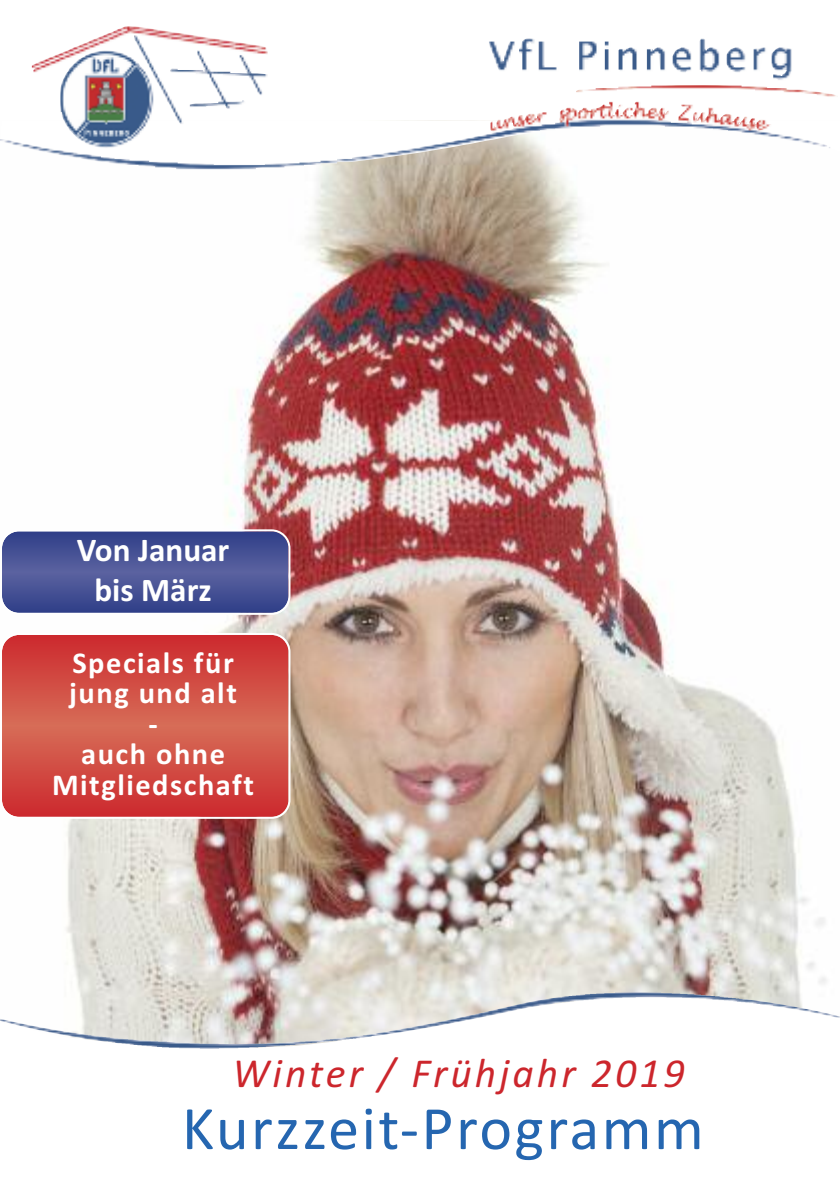
<style>
.page{position:relative;width:840px;height:1191px;background:#fff}
.page>*{position:absolute;margin:0;border:0;box-sizing:border-box;transform-origin:0 0}
.t1{font:62.2px "Calibri";letter-spacing:.04em;color:#2566b0}
.t2{font:italic 41.4px "Calibri";letter-spacing:.075em;color:#cc262c}
.t3{font:700 33.2px/39.8px "Calibri";color:#fff;text-align:center}
.t4{font:700 30.4px/30.4px "Calibri";letter-spacing:.05em;color:#fff;text-align:center}
</style>
<div class="page">
<img style="left:66px;top:169px;width:761px;height:823px">
<svg style="left:2px;top:529px;width:288px;height:86px;background:#515b9a"></svg>
<svg style="left:2px;top:633px;width:288px;height:186px;background:#d25048"></svg>
<svg style="left:0;top:1019px;width:311px;height:30px"></svg>
<img style="left:2px;top:992px;width:837px;height:52px">
<img style="left:0;top:56px;width:826px;height:113px">
<p class="t3" style="left:77px;top:530px;width:154px">Von Januar bis März</p>
<p class="t4" style="left:52px;top:647px;width:203px">Specials für jung und alt<br>-<br>auch ohne<br>Mitgliedschaft</p>
<h2 class="t2" style="left:232px;top:1048px;width:453px">Winter / Frühjahr 2019</h2>
<h1 class="t1" style="left:182px;top:1091px;width:523px">Kurzzeit-Programm</h1>
</div>
